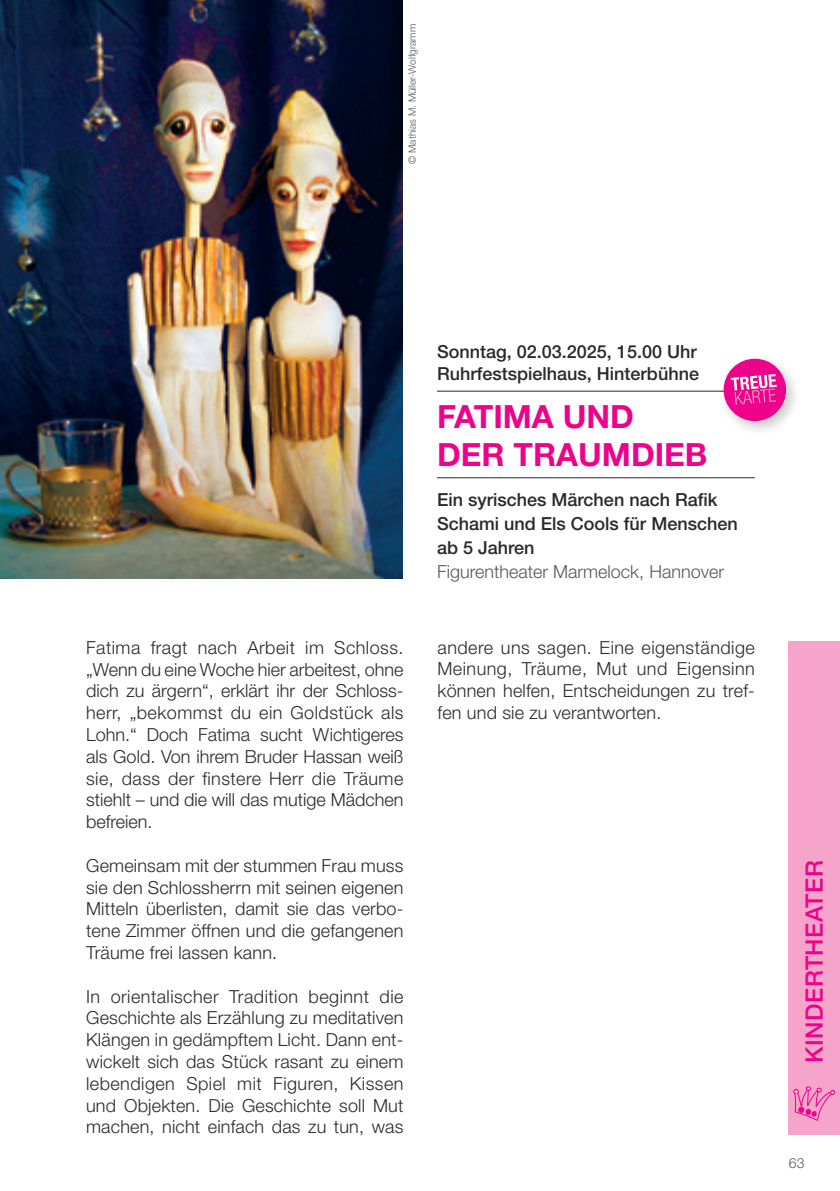
<style>
.page{position:relative;width:840px;height:1191px;background:#fff}
.page>*{position:absolute;margin:0;border:0;box-sizing:border-box;transform-origin:0 0}
.t1{font:700 32px/38.4px "Helvetica Neue LT Pro";color:#ed028c}
.t2{font:500 24px "Helvetica Neue LT Pro";letter-spacing:.025em;color:#ed028c}
.t3{font:300 18px/21.8px "Helvetica Neue LT Pro";letter-spacing:.01em;color:#2b292a;text-align:justify}
.t4{font:500 18px/24px "Helvetica Neue LT Pro";color:#2b292a}
.t5{font:300 18px "Helvetica Neue LT Pro";color:#57585a}
.t6{font:300 14px "Helvetica Neue LT Pro";color:#57585a}
.t7{font:300 10px "Helvetica Neue LT Pro";color:#57585a}
</style>
<div class="page">
<div style="left:788px;top:641px;width:51px;height:493px;background:#f5a5c9"></div>
<hr style="left:437px;top:391px;width:317px;height:1px;background:#2b292a">
<hr style="left:437px;top:477px;width:317px;height:1px;background:#2b292a">
<img style="left:0;top:0;width:403px;height:578px">
<div style="left:717px;top:352px;width:83px;height:84px;background:#231f20;opacity:.25"></div>
<div style="left:723px;top:359px;width:62px;height:62px;background:#ed028c;border-radius:50%"></div>
<svg style="left:730px;top:374px;width:46px;height:31px"></svg>
<svg style="left:793px;top:1086px;width:41px;height:34px"></svg>
<p class="t7" style="left:406px;top:164px;width:141px;rotate:-90deg">© Mathias M. Müller-Wolfgramm</p>
<p class="t3" style="left:86px;top:636px;width:319px">Fatima fragt nach Arbeit im Schloss. „Wenn du eine Woche hier arbeitest, ohne dich zu ärgern“, erklärt ihr der Schloss&shy;herr, „bekommst du ein Goldstück als Lohn.“ Doch Fatima sucht Wichtigeres als Gold. Von ihrem Bruder Hassan weiß sie, dass der finstere Herr die Träume stiehlt – und die will das mutige Mädchen befreien.</p>
<p class="t3" style="left:86px;top:854px;width:318px">Gemeinsam mit der stummen Frau muss sie den Schlossherrn mit seinen eigenen Mitteln überlisten, damit sie das verbo&shy;tene Zimmer öffnen und die gefangenen Träume frei lassen kann.</p>
<p class="t3" style="left:86px;top:985px;width:319px">In orientalischer Tradition beginnt die Geschichte als Erzählung zu meditativen Klängen in gedämpftem Licht. Dann ent&shy;wickelt sich das Stück rasant zu einem lebendigen Spiel mit Figuren, Kissen und Objekten. Die Geschichte soll Mut machen, nicht einfach das zu tun, was</p>
<p class="t4" style="left:437px;top:341px;width:263px;line-height:21.6px">Sonntag, 02.03.2025, 15.00 Uhr<br>Ruhrfestspielhaus, Hinterbühne</p>
<h1 class="t1" style="left:437px;top:396px;width:272px">FATIMA UND<br>DER TRAUMDIEB</h1>
<p class="t4" style="left:437px;top:488px;width:302px">Ein syrisches Märchen nach Rafik<br>Schami und Els Cools für Menschen ab 5 Jahren</p>
<p class="t5" style="left:437px;top:561px;width:288px">Figurentheater Marmelock, Hannover</p>
<p class="t3" style="left:437px;top:636px;width:318px">andere uns sagen. Eine eigenständige Meinung, Träume, Mut und Eigensinn können helfen, Entscheidungen zu tref&shy;fen und sie zu verantworten.</p>
<h2 class="t2" style="left:799px;top:1063px;width:205px;rotate:-90deg">KINDERTHEATER</h2>
<p class="t6" style="left:788px;top:1154px;width:17px">63</p>
</div>
